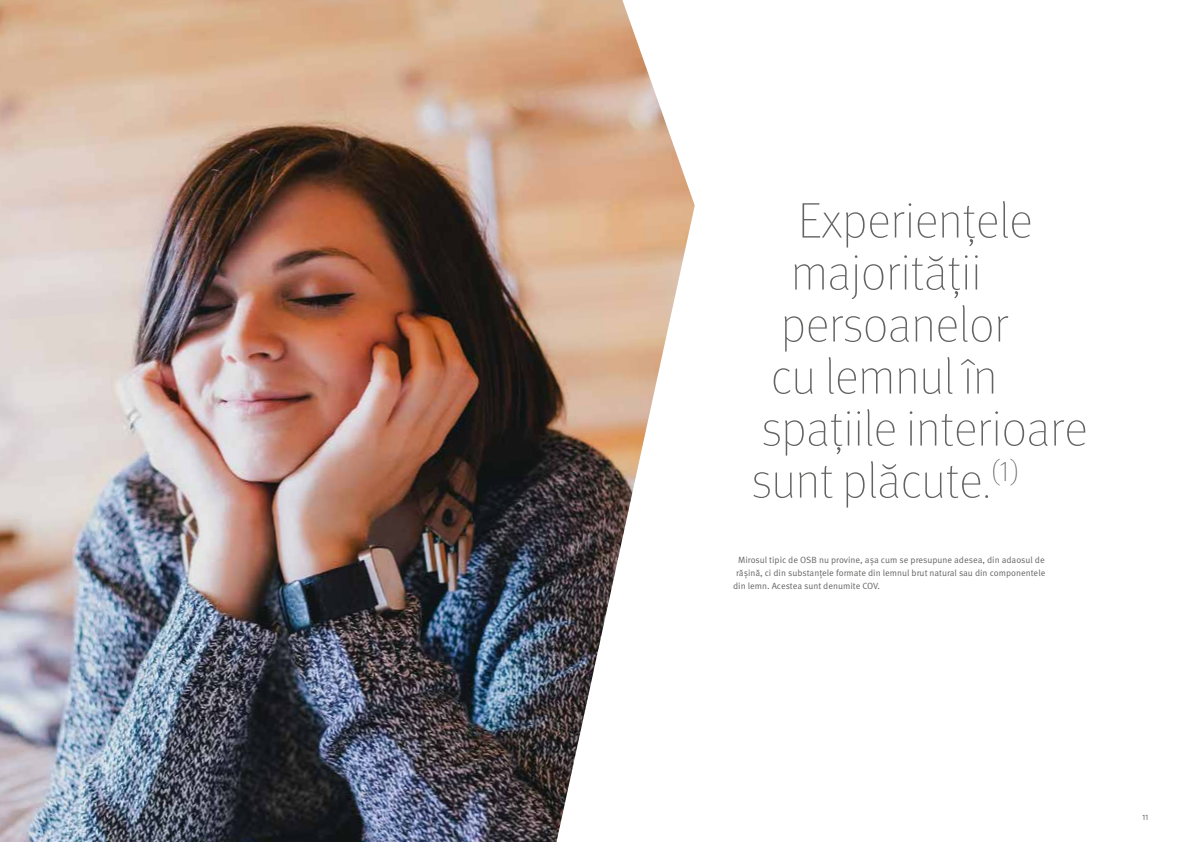
<style>
.page{position:relative;width:1191px;height:842px;background:#fff}
.page>*{position:absolute;margin:0;border:0;box-sizing:border-box;transform-origin:0 0}
.t1{font:100 50px "Meta Pro";color:#636362}
.t2{font:9px "Meta Pro";color:#636362}
.t3{font:8px "Meta Pro";color:#636362}
</style>
<div class="page">
<img style="left:0;top:0;width:694px;height:842px">
<h1 class="t1" style="left:798px;top:186px;width:236px">Experiențele</h1>
<h1 class="t1" style="left:791px;top:238px;width:192px">majorității</h1>
<h1 class="t1" style="left:781px;top:290px;width:229px">persoanelor</h1>
<h1 class="t1" style="left:771px;top:342px;width:228px">cu lemnul în</h1>
<h1 class="t1" style="left:762px;top:394px;width:327px">spațiile interioare</h1>
<h1 class="t1" style="left:752px;top:446px;width:269px">sunt plăcute.<sup>(1)</sup></h1>
<p class="t2" style="left:738px;top:554px;width:308px">Mirosul tipic de OSB nu provine, așa cum se presupune adesea, din adaosul de</p>
<p class="t2" style="left:736px;top:567px;width:311px">rășină, ci din substanțele formate din lemnul brut natural sau din componentele</p>
<p class="t2" style="left:733px;top:580px;width:148px">din lemn. Acestea sunt denumite COV.</p>
<p class="t3" style="left:1142px;top:812px;width:8px">11</p>
</div>
